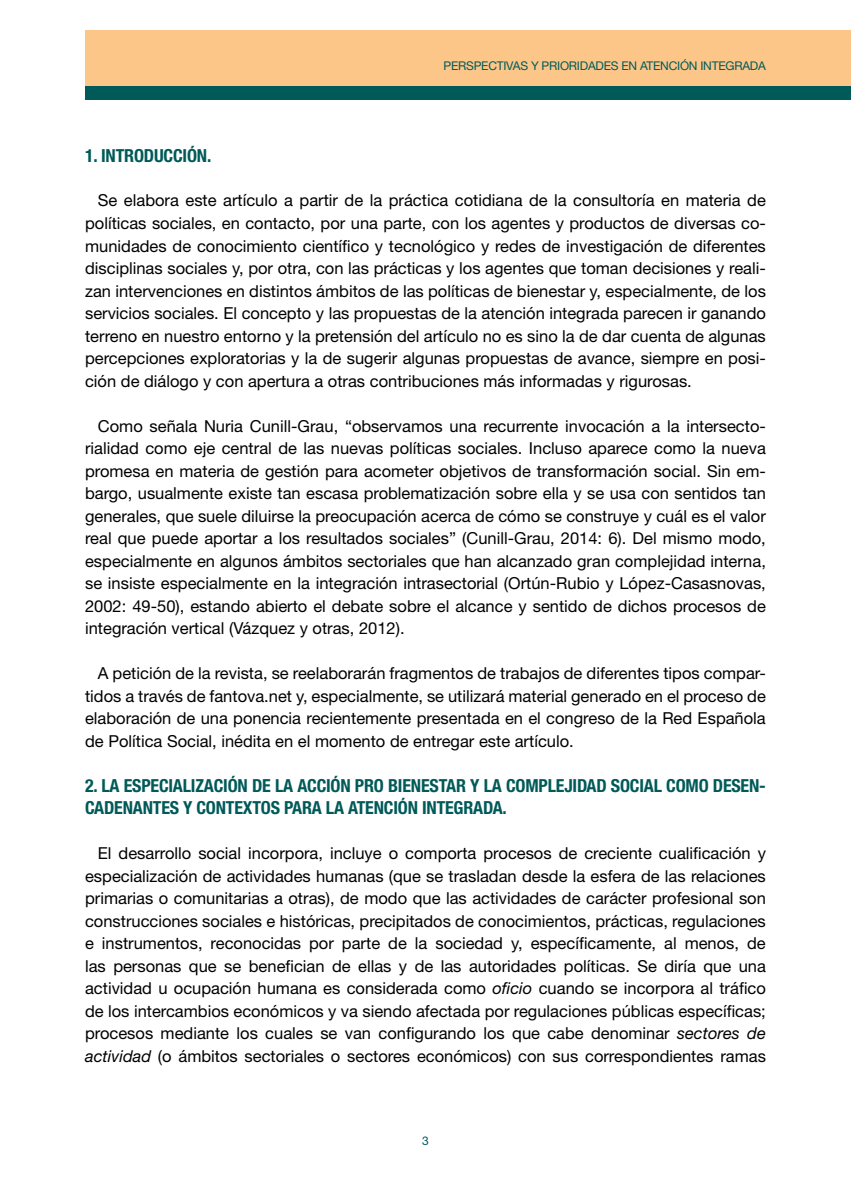
<style>
.page{position:relative;width:851px;height:1191px;background:#fff}
.page>*{position:absolute;margin:0;border:0;box-sizing:border-box;transform-origin:0 0}
.t1{font:700 condensed 18px/22.5px "Helvetica Neue LT Std";letter-spacing:-.01em;color:#005a58}
.t2{font:16.5px/22.5px "Helvetica Neue LT Std";color:#000;text-align:justify}
.t3{font:12px "Helvetica Neue LT Std";letter-spacing:-.02em;color:#005a58}
.s1{font-style:italic}
</style>
<div class="page">
<div style="left:85px;top:31px;width:765px;height:55px;background:#fdc689"></div>
<div style="left:85px;top:87px;width:765px;height:13px;background:#005a58"></div>
<p class="t3" style="left:443px;top:58px;width:324px">Perspectivas y prioridades en atención integrada</p>
<p class="t1" style="left:85px;top:144px;width:128px">1. INTRODUCCIÓN.</p>
<p class="t2" style="left:85px;top:189px;width:682px;text-indent:13px">Se elabora este artículo a partir de la práctica cotidiana de la consultoría en materia de políticas sociales, en contacto, por una parte, con los agentes y productos de diversas co&shy;munidades de conocimiento científico y tecnológico y redes de investigación de diferentes disciplinas sociales y, por otra, con las prácticas y los agentes que toman decisiones y reali&shy;zan intervenciones en distintos ámbitos de las políticas de bienestar y, especialmente, de los servicios sociales. El concepto y las propuestas de la atención integrada parecen ir ganando terreno en nuestro entorno y la pretensión del artículo no es sino la de dar cuenta de algunas percepciones exploratorias y la de sugerir algunas propuestas de avance, siempre en posi&shy;ción de diálogo y con apertura a otras contribuciones más informadas y rigurosas.</p>
<p class="t2" style="left:85px;top:414px;width:682px;text-indent:13px">Como señala Nuria Cunill-Grau, “observamos una recurrente invocación a la intersecto&shy;rialidad como eje central de las nuevas políticas sociales. Incluso aparece como la nueva promesa en materia de gestión para acometer objetivos de transformación social. Sin em&shy;bargo, usualmente existe tan escasa problematización sobre ella y se usa con sentidos tan generales, que suele diluirse la preocupación acerca de cómo se construye y cuál es el valor real que puede aportar a los resultados sociales” (Cunill-Grau, 2014: 6). Del mismo modo, especialmente en algunos ámbitos sectoriales que han alcanzado gran complejidad interna, se insiste especialmente en la integración intrasectorial (Ortún-Rubio y López-Casasnovas, 2002: 49-50), estando abierto el debate sobre el alcance y sentido de dichos procesos de integración vertical (Vázquez y otras, 2012).</p>
<p class="t2" style="left:85px;top:662px;width:682px;text-indent:13px">A petición de la revista, se reelaborarán fragmentos de trabajos de diferentes tipos compar&shy;tidos a través de fantova.net y, especialmente, se utilizará material generado en el proceso de elaboración de una ponencia recientemente presentada en el congreso de la Red Española de Política Social, inédita en el momento de entregar este artículo.</p>
<p class="t1" style="left:85px;top:774px;width:682px">2. LA ESPECIALIZACIÓN DE LA ACCIÓN PRO BIENESTAR Y LA COMPLEJIDAD SOCIAL COMO DESEN-<br>CADENANTES Y CONTEXTOS PARA LA ATENCIÓN INTEGRADA.</p>
<p class="t2" style="left:85px;top:842px;width:682px;text-indent:13px">El desarrollo social incorpora, incluye o comporta procesos de creciente cualificación y especialización de actividades humanas (que se trasladan desde la esfera de las relaciones primarias o comunitarias a otras), de modo que las actividades de carácter profesional son construcciones sociales e históricas, precipitados de conocimientos, prácticas, regulaciones e instrumentos, reconocidas por parte de la sociedad y, específicamente, al menos, de las personas que se benefician de ellas y de las autoridades políticas. Se diría que una actividad u ocupación humana es considerada como <span class="s1">oficio</span> cuando se incorpora al tráfico de los intercambios económicos y va siendo afectada por regulaciones públicas específicas; procesos mediante los cuales se van configurando los que cabe denominar <span class="s1">sectores de actividad</span> (o ámbitos sectoriales o sectores económicos) con sus correspondientes ramas</p>
<p class="t3" style="left:422px;top:1133px;width:8px">3</p>
</div>
